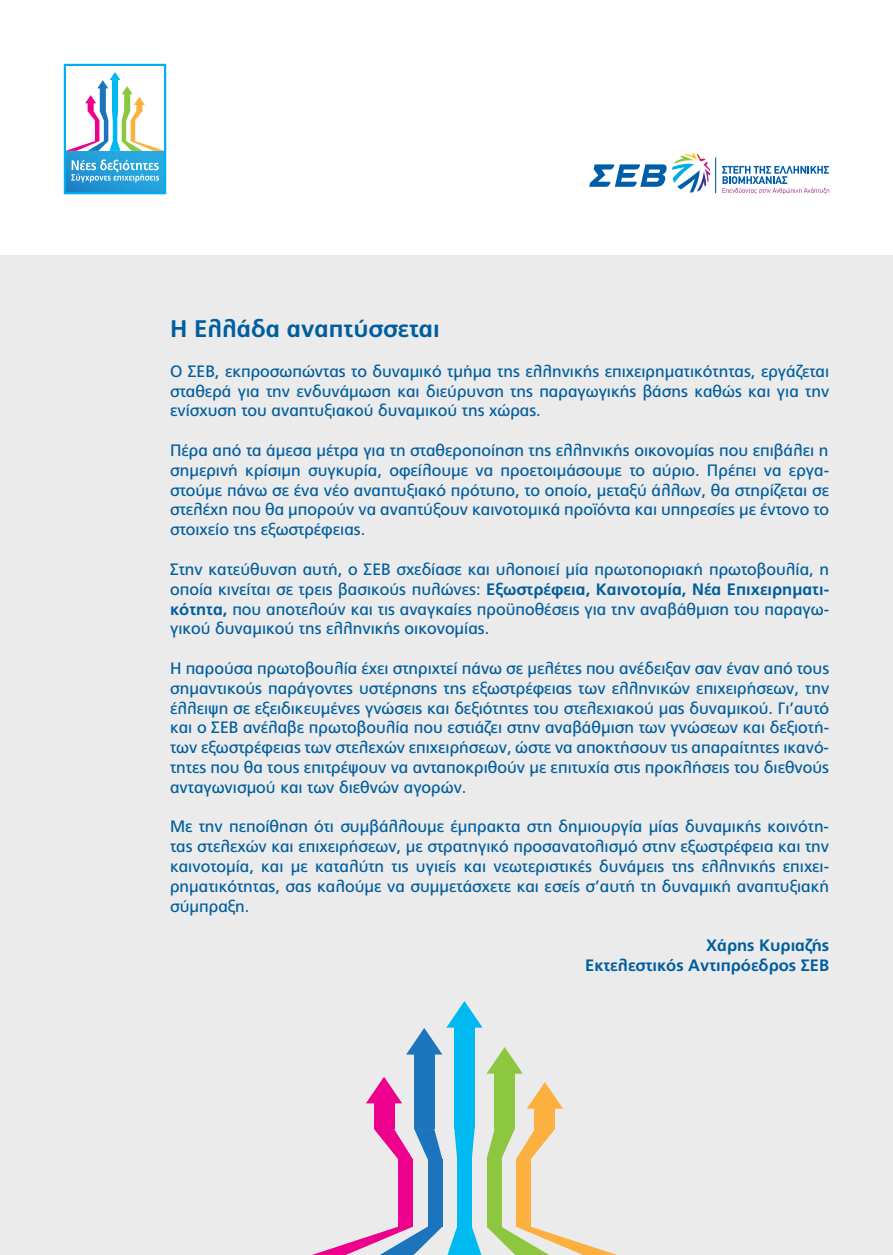
<style>
.page{position:relative;width:893px;height:1255px;background:#fff}
.page>*{position:absolute;margin:0;border:0;box-sizing:border-box;transform-origin:0 0}
.t1{font:700 24px "PF Catalog";color:#005e9e}
.t2{font:16.5px/19.8px "PF Catalog";color:#005e9e;text-align:justify}
.t3{font:700 16.5px/19.8px "PF Catalog";color:#005e9e;text-align:right}
.s1{font-weight:700}
</style>
<div class="page">
<div style="left:0;top:255px;width:893px;height:999px;background:#ebebec"></div>
<svg style="left:487px;top:1226px;width:127px;height:28px"></svg>
<svg style="left:315px;top:1226px;width:166px;height:28px"></svg>
<svg style="left:374px;top:1128px;width:68px;height:31px"></svg>
<svg style="left:487px;top:1128px;width:68px;height:31px"></svg>
<svg style="left:454px;top:1128px;width:20px;height:31px"></svg>
<div style="left:398px;top:1159px;width:15px;height:67px;background:#ec008c"></div>
<div style="left:374px;top:1102px;width:20px;height:26px;background:#ec008c"></div>
<div style="left:414px;top:1054px;width:20px;height:74px;background:#1c75bc"></div>
<div style="left:454px;top:1027px;width:20px;height:101px;background:#00b9f1"></div>
<div style="left:495px;top:1073px;width:20px;height:55px;background:#8dc63f"></div>
<div style="left:535px;top:1108px;width:20px;height:20px;background:#fbb040"></div>
<div style="left:428px;top:1159px;width:14px;height:67px;background:#1c75bc"></div>
<div style="left:457px;top:1159px;width:15px;height:67px;background:#00b9f1"></div>
<div style="left:487px;top:1159px;width:14px;height:67px;background:#8dc63f"></div>
<div style="left:516px;top:1159px;width:15px;height:67px;background:#fbb040"></div>
<svg style="left:366px;top:1001px;width:197px;height:107px"></svg>
<svg style="left:67px;top:151px;width:96px;height:40px;background:#239cd7"></svg>
<svg style="left:67px;top:72px;width:96px;height:79px"></svg>
<div style="left:64px;top:64px;width:102px;height:130px;border:2px solid #00aeef"></div>
<svg style="left:71px;top:159px;width:88px;height:23px;background:#60b8e3"></svg>
<svg style="left:589px;top:153px;width:121px;height:39px"></svg>
<hr style="left:715px;top:158px;width:1px;height:35px;background:#005da7">
<svg style="left:722px;top:166px;width:107px;height:28px"></svg>
<h1 class="t1" style="left:170px;top:315px;width:271px">Η Ελλάδα αναπτύσσεται</h1>
<p class="t2" style="left:170px;top:361px;width:661px">Ο ΣΕΒ, εκπροσωπώντας το δυναμικό τμήμα της ελληνικής επιχειρηματικότητας, εργάζεται σταθερά για την ενδυνάμωση και διεύρυνση της παραγωγικής βάσης καθώς και για την ενίσχυση του αναπτυξιακού δυναμικού της χώρας.</p>
<p class="t2" style="left:170px;top:440px;width:661px">Πέρα από τα άμεσα μέτρα για τη σταθεροποίηση της ελληνικής οικονομίας που επιβάλει η σημερινή κρίσιμη συγκυρία, οφείλουμε να προετοιμάσουμε το αύριο. Πρέπει να εργα&shy;στούμε πάνω σε ένα νέο αναπτυξιακό πρότυπο, το οποίο, μεταξύ άλλων, θα στηρίζεται σε στελέχη που θα μπορούν να αναπτύξουν καινοτομικά προϊόντα και υπηρεσίες με έντονο το στοιχείο της εξωστρέφειας.</p>
<p class="t2" style="left:170px;top:559px;width:661px">Στην κατεύθυνση αυτή, ο ΣΕΒ σχεδίασε και υλοποιεί μία πρωτοποριακή πρωτοβουλία, η οποία κινείται σε τρεις βασικούς πυλώνες: <span class="s1">Εξωστρέφεια, Καινοτομία, Νέα Επιχειρηματι&shy;κότητα,</span> που αποτελούν και τις αναγκαίες προϋποθέσεις για την αναβάθμιση του παραγω&shy;γικού δυναμικού της ελληνικής οικονομίας.</p>
<p class="t2" style="left:170px;top:658px;width:661px">Η παρούσα πρωτοβουλία έχει στηριχτεί πάνω σε μελέτες που ανέδειξαν σαν έναν από τους σημαντικούς παράγοντες υστέρησης της εξωστρέφειας των ελληνικών επιχειρήσεων, την έλλειψη σε εξειδικευμένες γνώσεις και δεξιότητες του στελεχιακού μας δυναμικού. Γι’αυτό και ο ΣΕΒ ανέλαβε πρωτοβουλία που εστιάζει στην αναβάθμιση των γνώσεων και δεξιοτή&shy;των εξωστρέφειας των στελεχών επιχειρήσεων, ώστε να αποκτήσουν τις απαραίτητες ικανό&shy;τητες που θα τους επιτρέψουν να ανταποκριθούν με επιτυχία στις προκλήσεις του διεθνούς ανταγωνισμού και των διεθνών αγορών.</p>
<p class="t2" style="left:170px;top:817px;width:661px">Με την πεποίθηση ότι συμβάλλουμε έμπρακτα στη δημιουργία μίας δυναμικής κοινότη&shy;τας στελεχών και επιχειρήσεων, με στρατηγικό προσανατολισμό στην εξωστρέφεια και την καινοτομία, και με καταλύτη τις υγιείς και νεωτεριστικές δυνάμεις της ελληνικής επιχει&shy;ρηματικότητας, σας καλούμε να συμμετάσχετε και εσείς σ’αυτή τη δυναμική αναπτυξιακή σύμπραξη.</p>
<p class="t3" style="left:585px;top:935px;width:246px">Χάρης Κυριαζής<br>Εκτελεστικός Αντιπρόεδρος ΣΕΒ</p>
</div>
